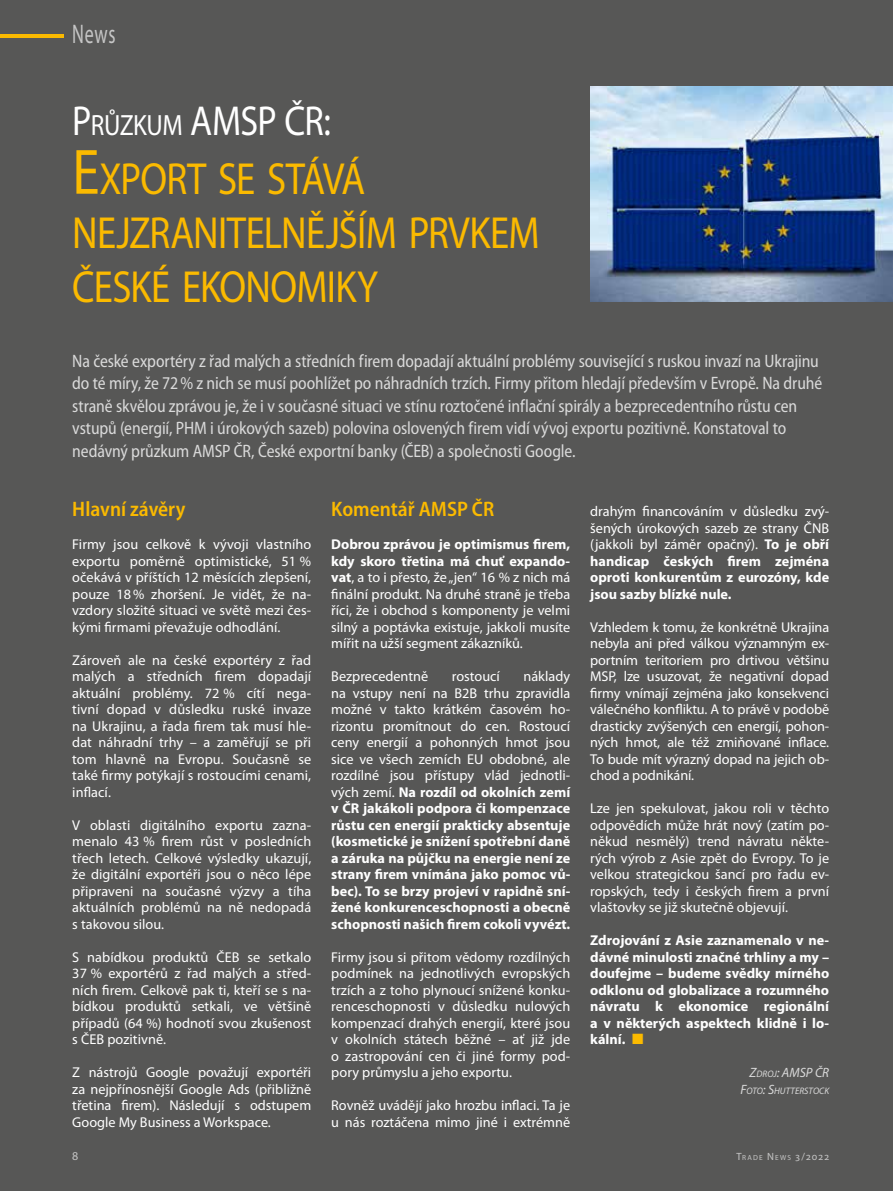
<style>
.page{position:relative;width:893px;height:1191px;background:#575756}
.page>*{position:absolute;margin:0;border:0;box-sizing:border-box;transform-origin:0 0}
.t1{font:45.15px/54px "Myriad Pro";letter-spacing:-.02em;color:#fbba00;scale:.86 1}
.t2{font:42px "Myriad Pro";color:#fff;scale:.86 1}
.t3{font:29.4px "Myriad Pro";letter-spacing:-.02em;color:#fff;scale:.86 1}
.t4{font:27px "Myriad Pro";color:#c6c6c6;scale:.67 1}
.t5{font:600 semi-condensed 21px "Myriad Pro";color:#fbba00}
.t6{font:semi-condensed 18px/22.5px "Myriad Pro";letter-spacing:-.01em;color:#dadada;scale:.95 1}
.t7{font:14.25px/16.5px "Myriad Pro";color:#fff;text-align:justify}
.t8{font:700 14.25px/16.5px "Myriad Pro";color:#fff;text-align:justify}
.t9{font:italic 13.5px "Myriad Pro";color:#dadada}
.t10{font:12px "Myriad Pro";color:#c6c6c6}
.t11{font:italic 9.45px "Myriad Pro";color:#dadada}
.t12{font:7.35px "Myriad Pro";letter-spacing:.165em;color:#c6c6c6}
.s1{font-size:42px}
.s2{font-size:64.5px}
.s3{font-weight:700}
.s4{font-weight:400}
.s5{font-size:9.45px}
.s6{font-size:13.5px}
.s7{font-size:10.5px}
</style>
<div class="page">
<hr style="left:0;top:34px;width:64px;height:3px;background:#fbba00">
<img style="left:590px;top:86px;width:303px;height:216px">
<h3 class="t4" style="left:72px;top:17px;width:66px">News</h3>
<h3 class="t3" style="left:72px;top:107px;width:163px"><span class="s1">P</span>RŮZKUM <span class="s1">AMSP</span></h3>
<h2 class="t2" style="left:284px;top:95px;width:56px">ČR:</h2>
<h1 class="t1" style="left:72px;top:151px;width:545px"><span class="s2">E</span>XPORT SE STÁVÁ<br>NEJZRANITELNĚJŠÍM PRVKEM<br>ČESKÉ EKONOMIKY</h1>
<p class="t6" style="left:72px;top:349px;width:791px">Na české exportéry z řad malých a středních firem dopadají aktuální problémy související s ruskou invazí na Ukrajinu do té míry, že 72% z nich se musí poohlížet po náhradních trzích. Firmy přitom hledají především v Evropě. Na druhé straně skvělou zprávou je, že i v současné situaci ve stínu roztočené inflační spirály a bezprecedentního růstu cen vstupů (energií, PHM i úrokových sazeb) polovina oslovených firem vidí vývoj exportu pozitivně. Konstatoval to nedávný průzkum AMSP ČR, České exportní banky (ČEB) a společnosti Google.</p>
<h3 class="t5" style="left:72px;top:495px;width:115px">Hlavní závěry</h3>
<p class="t7" style="left:72px;top:536px;width:240px">Firmy jsou celkově k vývoji vlastního exportu poměrně optimistické, 51 % očekává v příštích 12 měsících zlepšení, pouze 18% zhoršení. Je vidět, že na&shy;vzdory složité situaci ve světě mezi čes&shy;kými firmami převažuje odhodlání.</p>
<p class="t7" style="left:72px;top:651px;width:240px">Zároveň ale na české exportéry z řad malých a středních firem dopadají aktuální problémy. 72 % cítí nega&shy;tivní dopad v důsledku ruské invaze na Ukrajinu, a řada firem tak musí hle&shy;dat náhradní trhy – a zaměřují se při tom hlavně na Evropu. Současně se také firmy potýkají s rostoucími cenami, inflací.</p>
<p class="t7" style="left:72px;top:816px;width:240px">V oblasti digitálního exportu zazna&shy;menalo 43 % firem růst v posledních třech letech. Celkové výsledky ukazují, že digitální exportéři jsou o něco lépe připraveni na současné výzvy a tíha aktuálních problémů na ně nedopadá s takovou silou.</p>
<p class="t7" style="left:72px;top:948px;width:240px">S nabídkou produktů ČEB se setkalo 37 % exportérů z řad malých a střed&shy;ních firem. Celkově pak ti, kteří se s na&shy;bídkou produktů setkali, ve většině případů (64 %) hodnotí svou zkušenost s ČEB pozitivně.</p>
<p class="t7" style="left:72px;top:1064px;width:240px">Z nástrojů Google považují exportéři za nejpřínosnější Google Ads (přibližně třetina firem). Následují s odstupem Google My Business a Workspace.</p>
<h3 class="t5" style="left:331px;top:495px;width:164px">Komentář AMSP ČR</h3>
<p class="t7" style="left:331px;top:536px;width:240px"><span class="s3">Dobrou zprávou je optimismus firem, kdy skoro třetina má chuť expando&shy;vat</span>, a to i přesto, že „jen“ 16 % z nich má finální produkt. Na druhé straně je třeba říci, že i obchod s komponenty je velmi silný a poptávka existuje, jakkoli musíte mířit na užší segment zákazníků.</p>
<p class="t7" style="left:331px;top:668px;width:99px">Bezprecedentně</p>
<p class="t7" style="left:452px;top:668px;width:50px">rostoucí</p>
<p class="t8" style="left:331px;top:667px;width:240px;text-indent:192px"><span class="s4">náklady na vstupy není na B2B trhu zpravidla možné v takto krátkém časovém ho&shy;rizontu promítnout do cen. Rostoucí ceny energií a pohonných hmot jsou sice ve všech zemích EU obdobné, ale rozdílné jsou přístupy vlád jednotli&shy;vých zemí.</span> Na rozdíl od okolních zemí v ČR jakákoli podpora či kompenzace růstu cen energií prakticky absentuje (kosmetické je snížení spotřební daně a záruka na půjčku na energie není ze strany firem vnímána jako pomoc vů&shy;bec). To se brzy projeví v rapidně sní&shy;žené konkurenceschopnosti a obecně schopnosti našich firem cokoli vyvézt.</p>
<p class="t7" style="left:331px;top:948px;width:240px">Firmy jsou si přitom vědomy rozdílných podmínek na jednotlivých evropských trzích a z toho plynoucí snížené konku&shy;renceschopnosti v důsledku nulových kompenzací drahých energií, které jsou v okolních státech běžné – ať již jde o zastropování cen či jiné formy pod&shy;pory průmyslu a jeho exportu.</p>
<p class="t7" style="left:331px;top:1097px;width:240px">Rovněž uvádějí jako hrozbu inflaci. Ta je u nás roztáčena mimo jiné i extrémně</p>
<p class="t7" style="left:590px;top:503px;width:240px">drahým financováním v důsledku zvý&shy;šených úrokových sazeb ze strany ČNB (jakkoli byl záměr opačný). <span class="s3">To je obří handicap českých firem zejména oproti konkurentům z eurozóny, kde jsou sazby blízké nule.</span></p>
<p class="t7" style="left:590px;top:618px;width:240px">Vzhledem k tomu, že konkrétně Ukrajina nebyla ani před válkou významným ex&shy;portním teritoriem pro drtivou většinu MSP, lze usuzovat, že negativní dopad firmy vnímají zejména jako konsekvenci válečného konfliktu. A to právě v podobě drasticky zvýšených cen energií, pohon&shy;ných hmot, ale též zmiňované inflace.<br>To bude mít výrazný dopad na jejich ob&shy;chod a podnikání.</p>
<p class="t7" style="left:590px;top:800px;width:240px">Lze jen spekulovat, jakou roli v těchto odpovědích může hrát nový (zatím po&shy;někud nesmělý) trend návratu někte&shy;rých výrob z Asie zpět do Evropy. To je velkou strategickou šancí pro řadu ev&shy;ropských, tedy i českých firem a první vlaštovky se již skutečně objevují.</p>
<p class="t8" style="left:590px;top:932px;width:240px">Zdrojování z Asie zaznamenalo v ne&shy;dávné minulosti značné trhliny a my – doufejme – budeme svědky mírného odklonu od globalizace a rozumného návratu k ekonomice regionální a v některých aspektech klidně i lo&shy;kální.</p>
<p class="t9" style="left:750px;top:1064px;width:81px">Z<span class="s5">DROJ</span>: AMSP ČR</p>
<p class="t11" style="left:740px;top:1084px;width:90px"><span class="s6">F</span>OTO<span class="s6">: S</span>HUTTERS TOCK</p>
<p class="t10" style="left:72px;top:1148px;width:8px">8</p>
<p class="t12" style="left:736px;top:1153px;width:94px"><span class="s7">T</span>RADE <span class="s7">N</span>EWS <span class="s7">3/2022</span></p>
</div>
